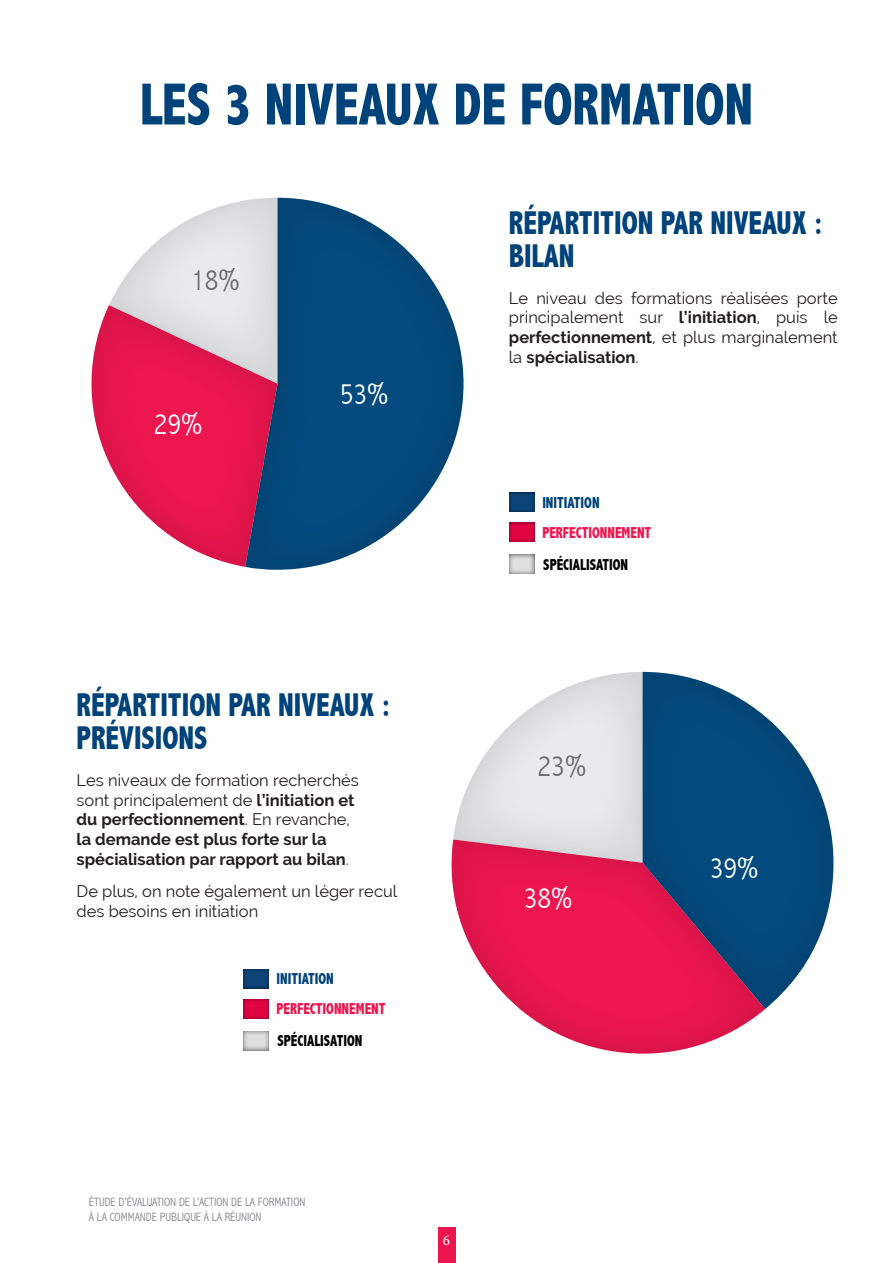
<style>
.page{position:relative;width:893px;height:1263px;background:#fff}
.page>*{position:absolute;margin:0;border:0;box-sizing:border-box;transform-origin:0 0}
.t1{font:800 condensed 60px "Abadi";color:#00437a;scale:.88 1}
.t2{font:800 condensed 33px "Abadi";color:#00437a;scale:.88 1}
.t3{font:300 condensed 30px "Abadi";color:#fff}
.t4{font:300 condensed 30px "Abadi";color:#6c6d70}
.t5{font:16.5px/19.8px "Raleway";color:#231f20;text-align:justify}
.t6{font:700 16.5px/19.8px "Raleway";color:#231f20}
.List_Paragraph{font:800 condensed 15.9px "Abadi";color:#ed154e;scale:.88 1}
.t7{font:800 condensed 15.9px "Abadi";color:#000;scale:.88 1}
.List_Paragraph-2{font:800 condensed 15.9px "Abadi";color:#00437a;scale:.88 1}
.t8{font:15px "Minion Pro";color:#fff}
.t9{font:300 condensed 12px/15px "Abadi";color:#828487}
.s1{font-weight:400}
.s2{font-weight:700}
</style>
<div class="page">
<svg style="left:109px;top:200px;width:136px;height:105px"></svg>
<svg style="left:92px;top:305px;width:153px;height:262px;fill:#ea164f"></svg>
<svg style="left:245px;top:198px;width:218px;height:372px;fill:#034b7e"></svg>
<svg style="left:453px;top:672px;width:190px;height:167px"></svg>
<svg style="left:452px;top:839px;width:313px;height:214px;fill:#ec164f"></svg>
<svg style="left:643px;top:672px;width:190px;height:337px;fill:#034a7c"></svg>
<div style="left:508px;top:523px;width:28px;height:22px;background:#231f20;opacity:.75"></div>
<div style="left:508px;top:492px;width:28px;height:22px;background:#231f20;opacity:.75"></div>
<div style="left:508px;top:554px;width:28px;height:22px;background:#231f20;opacity:.8"></div>
<div style="left:242px;top:999px;width:28px;height:22px;background:#231f20;opacity:.75"></div>
<div style="left:242px;top:968px;width:28px;height:23px;background:#231f20;opacity:.75"></div>
<div style="left:242px;top:1031px;width:28px;height:22px;background:#231f20;opacity:.8"></div>
<div style="left:438px;top:1228px;width:17px;height:35px;background:#ed154e"></div>
<p class="t1" style="left:140px;top:70px;width:698px">LES 3 NIVEAUX DE FORMATION</p>
<p class="t4" style="left:191px;top:262px;width:50px">18%</p>
<p class="t3" style="left:154px;top:406px;width:50px">29%</p>
<p class="t3" style="left:340px;top:376px;width:50px">53%</p>
<p class="t2" style="left:77px;top:686px;width:358px">RÉPARTITION PAR NIVEAUX :</p>
<p class="t2" style="left:77px;top:719px;width:150px">PRÉVISIONS</p>
<p class="t6" style="left:77px;top:770px;width:284px"><span class="s1">Les niveaux de formation recherchés sont principalement de</span> l’initiation et du perfectionnement<span class="s1">. En revanche, </span>la demande est plus forte sur la spécialisation par rapport au bilan<span class="s1">.</span></p>
<p class="t5" style="left:77px;top:881px;width:322px">De plus, on note également un léger recul des besoins en initiation</p>
<p class="List_Paragraph-2" style="left:277px;top:969px;width:67px">INITIATION</p>
<p class="List_Paragraph" style="left:277px;top:1000px;width:125px">PERFECTIONNEMENT</p>
<p class="t7" style="left:277px;top:1031px;width:98px">SPÉCIALISATION</p>
<p class="t9" style="left:89px;top:1194px;width:218px">ÉTUDE D’ÉVALUATION DE L’ACTION DE LA FORMATION<br>À LA COMMANDE PUBLIQUE À LA RÉUNION</p>
<p class="t8" style="left:443px;top:1230px;width:9px">6</p>
<p class="t2" style="left:509px;top:204px;width:358px">RÉPARTITION PAR NIVEAUX :</p>
<p class="t2" style="left:509px;top:237px;width:76px">BILAN</p>
<p class="t5" style="left:509px;top:288px;width:330px">Le niveau des formations réalisées porte principalement sur <span class="s2">l’initiation</span>, puis le <span class="s2">perfectionnement</span>, et plus marginalement la <span class="s2">spécialisation</span>.</p>
<p class="List_Paragraph-2" style="left:542px;top:493px;width:67px">INITIATION</p>
<p class="List_Paragraph" style="left:542px;top:523px;width:125px">PERFECTIONNEMENT</p>
<p class="t7" style="left:543px;top:555px;width:98px">SPÉCIALISATION</p>
<p class="t4" style="left:538px;top:748px;width:50px">23%</p>
<p class="t3" style="left:524px;top:880px;width:50px">38%</p>
<p class="t3" style="left:710px;top:850px;width:50px">39%</p>
</div>
